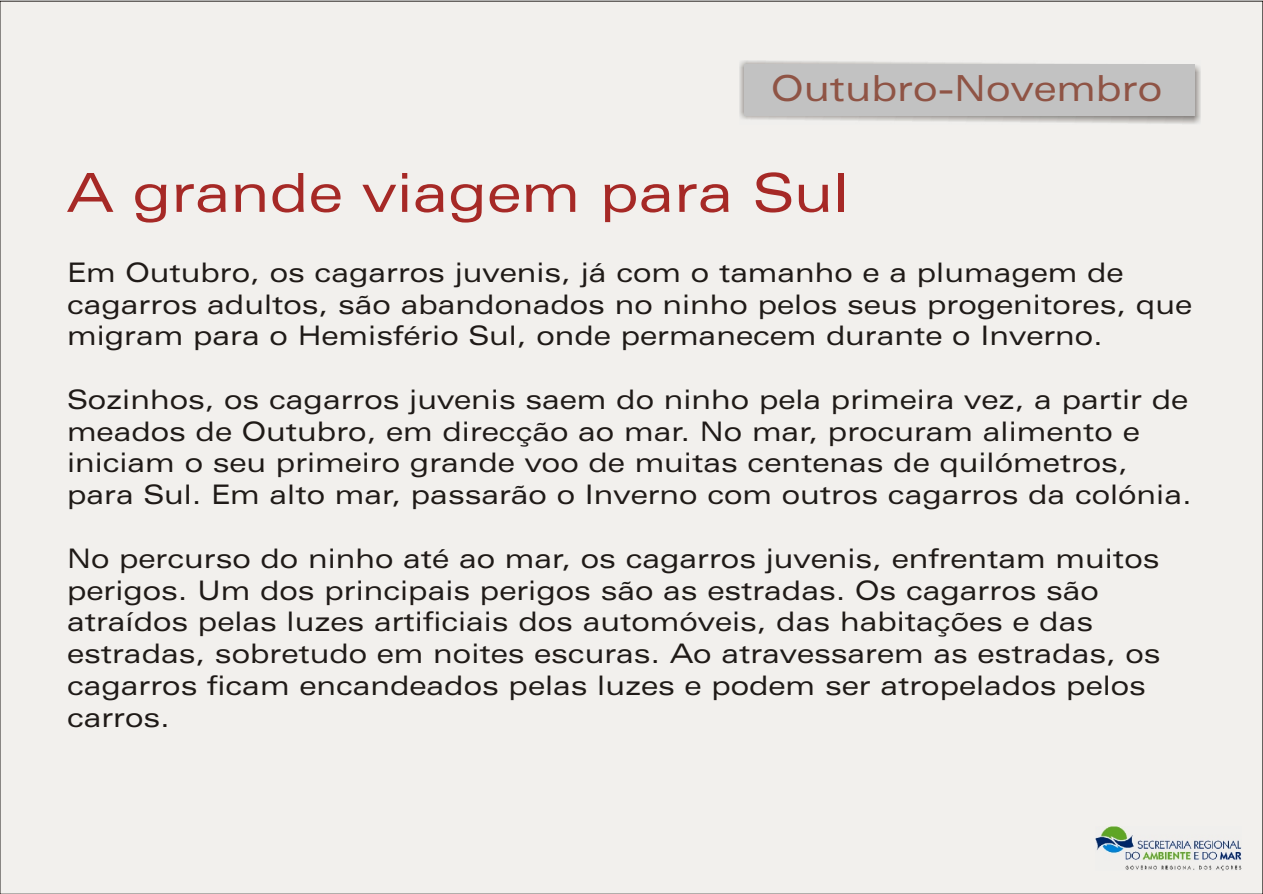
<style>
.page{position:relative;width:1263px;height:894px;background:#fff}
.page>*{position:absolute;margin:0;border:0;box-sizing:border-box;transform-origin:0 0}
.t1{font:54px "Zurich Ex BT";color:#a62926}
.t2{font:36px "Zurich Ex BT";color:#8f5445}
.t3{font:27px/31.8px "Zurich Ex BT";color:#1f1a17}
</style>
<div class="page">
<div style="left:0;top:1px;width:1263px;height:893px;background:#f2f0ed"></div>
<img style="left:740px;top:60px;width:461px;height:64px">
<div style="left:744px;top:64px;width:450px;height:52px;background:#c2c2c2"></div>
<img style="left:1096px;top:826px;width:146px;height:45px">
<h2 class="t2" style="left:771px;top:73px;width:392px">Outubro-Novembro</h2>
<h1 class="t1" style="left:67px;top:171px;width:784px">A grande viagem para Sul</h1>
<p class="t3" style="left:67px;top:259px;width:1126px">Em Outubro, os cagarros juvenis, já com o tamanho e a plumagem de cagarros adultos, são abandonados no ninho pelos seus progenitores, que migram para o Hemisfério Sul, onde permanecem durante o Inverno.</p>
<p class="t3" style="left:67px;top:386px;width:1126px">Sozinhos, os cagarros juvenis saem do ninho pela primeira vez, a partir de meados de Outubro, em direcção ao mar. No mar, procuram alimento e iniciam o seu primeiro grande voo de muitas centenas de quilómetros, para Sul. Em alto mar, passarão o Inverno com outros cagarros da colónia.</p>
<p class="t3" style="left:67px;top:545px;width:1095px">No percurso do ninho até ao mar, os cagarros juvenis, enfrentam muitos perigos. Um dos principais perigos são as estradas. Os cagarros são atraídos pelas luzes artificiais dos automóveis, das habitações e das estradas, sobretudo em noites escuras. Ao atravessarem as estradas, os cagarros ficam encandeados pelas luzes e podem ser atropelados pelos carros.</p>
</div>
